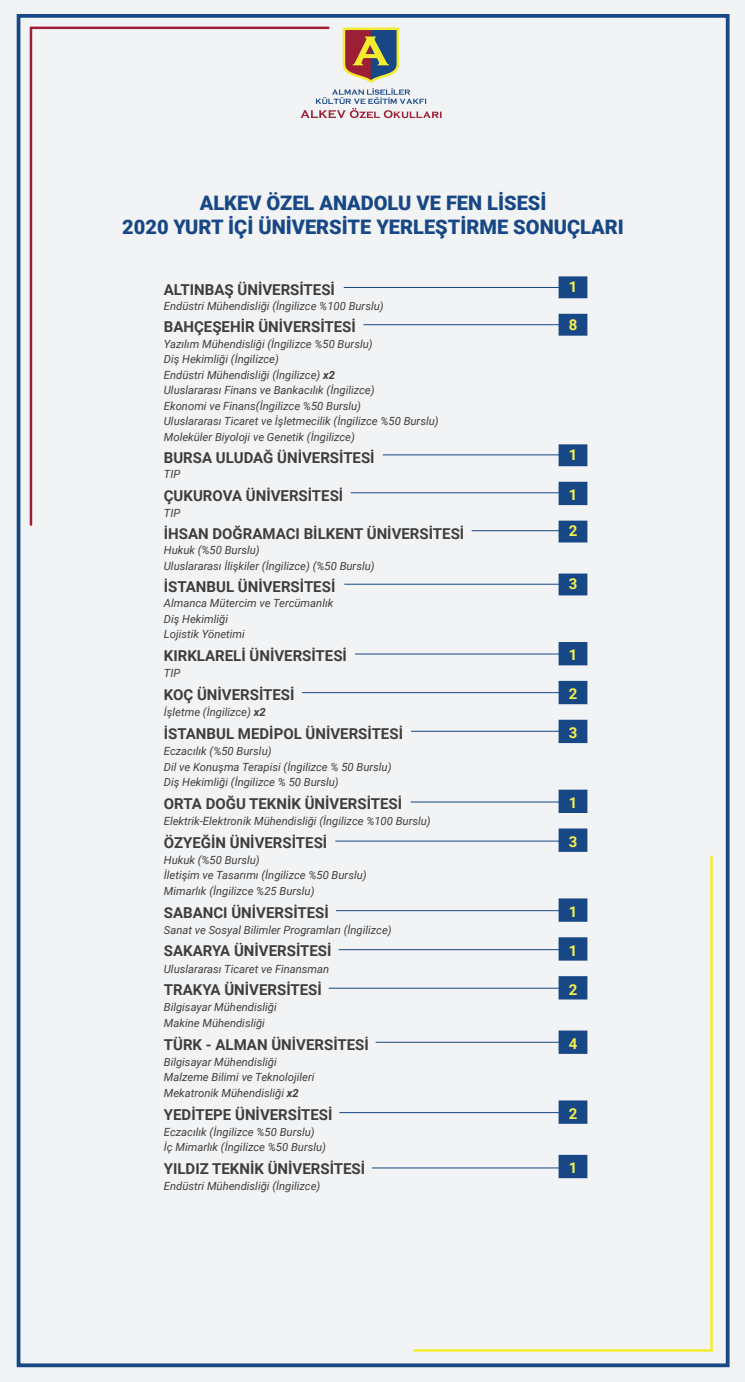
<style>
.page{position:relative;width:745px;height:1382px;background:#fff}
.page>*{position:absolute;margin:0;border:0;box-sizing:border-box;transform-origin:0 0}
.t1{font:900 20px "Roboto";color:#174785}
.t2{font:700 15px "Roboto";color:#3e3e3f}
.t3{font:700 15px "Roboto";color:#f6ef50}
.t4{font:italic 11.25px "Roboto";color:#3e3e3f}
.s1{font-weight:700}
</style>
<div class="page">
<div style="left:0;top:0;width:744px;height:1382px;background:#f2f3f4"></div>
<svg style="left:558px;top:276px;width:29px;height:576px"></svg>
<div style="left:17px;top:14px;width:712px;height:1353px;border:4px solid #174785"></div>
<svg style="left:29px;top:26px;width:301px;height:500px"></svg>
<svg style="left:411px;top:855px;width:302px;height:497px"></svg>
<svg style="left:300px;top:28px;width:141px;height:90px"></svg>
<hr style="left:343px;top:287px;width:217px;height:1px;background:#174785">
<hr style="left:363px;top:324px;width:197px;height:1px;background:#174785">
<hr style="left:382px;top:454px;width:178px;height:1px;background:#174785">
<hr style="left:350px;top:492px;width:210px;height:1px;background:#174785">
<hr style="left:471px;top:530px;width:89px;height:1px;background:#174785">
<hr style="left:344px;top:584px;width:216px;height:1px;background:#174785">
<hr style="left:355px;top:654px;width:205px;height:1px;background:#174785">
<hr style="left:302px;top:692px;width:258px;height:1px;background:#174785">
<hr style="left:411px;top:731px;width:149px;height:1px;background:#174785">
<hr style="left:410px;top:801px;width:150px;height:1px;background:#174785">
<hr style="left:335px;top:841px;width:225px;height:1px;background:#174785">
<hr style="left:336px;top:910px;width:224px;height:1px;background:#174785">
<hr style="left:338px;top:949px;width:222px;height:1px;background:#174785">
<hr style="left:328px;top:988px;width:232px;height:1px;background:#174785">
<hr style="left:375px;top:1042px;width:185px;height:1px;background:#174785">
<hr style="left:339px;top:1112px;width:221px;height:1px;background:#174785">
<hr style="left:371px;top:1167px;width:189px;height:1px;background:#174785">
<p class="t1" style="left:200px;top:189px;width:348px">ALKEV ÖZEL ANADOLU VE FEN LİSESİ</p>
<p class="t1" style="left:122px;top:213px;width:503px">2020 YURT İÇİ ÜNİVERSİTE YERLEŞTİRME SONUÇLARI</p>
<p class="t2" style="left:164px;top:279px;width:172px">ALTINBAŞ ÜNİVERSİTESİ</p>
<p class="t3" style="left:568px;top:276px;width:10px">1</p>
<p class="t4" style="left:164px;top:298px;width:221px">Endüstri Mühendisliği (İngilizce %100 Burslu)</p>
<p class="t2" style="left:164px;top:316px;width:193px">BAHÇEŞEHİR ÜNİVERSİTESİ</p>
<p class="t3" style="left:568px;top:314px;width:10px">8</p>
<p class="t4" style="left:164px;top:336px;width:210px">Yazılım Mühendisliği (İngilizce %50 Burslu)</p>
<p class="t4" style="left:164px;top:351px;width:116px">Diş Hekimliği (İngilizce)</p>
<p class="t4" style="left:164px;top:367px;width:173px">Endüstri Mühendisliği (İngilizce) <span class="s1">x2</span></p>
<p class="t4" style="left:164px;top:382px;width:212px">Uluslararası Finans ve Bankacılık (İngilizce)</p>
<p class="t4" style="left:164px;top:398px;width:199px">Ekonomi ve Finans(İngilizce %50 Burslu)</p>
<p class="t4" style="left:164px;top:413px;width:276px">Uluslararası Ticaret ve İşletmecilik (İngilizce %50 Burslu)</p>
<p class="t4" style="left:164px;top:429px;width:192px">Moleküler Biyoloji ve Genetik (İngilizce)</p>
<p class="t2" style="left:164px;top:447px;width:212px">BURSA ULUDAĞ ÜNİVERSİTESİ</p>
<p class="t3" style="left:568px;top:444px;width:10px">1</p>
<p class="t4" style="left:164px;top:466px;width:18px">TIP</p>
<p class="t2" style="left:164px;top:485px;width:181px">ÇUKUROVA ÜNİVERSİTESİ</p>
<p class="t3" style="left:568px;top:484px;width:10px">1</p>
<p class="t4" style="left:164px;top:505px;width:18px">TIP</p>
<p class="t2" style="left:164px;top:523px;width:302px">İHSAN DOĞRAMACI BİLKENT ÜNİVERSİTESİ</p>
<p class="t3" style="left:568px;top:521px;width:10px">2</p>
<p class="t4" style="left:164px;top:543px;width:97px">Hukuk (%50 Burslu)</p>
<p class="t4" style="left:164px;top:558px;width:212px">Uluslararası İlişkiler (İngilizce) (%50 Burslu)</p>
<p class="t2" style="left:164px;top:576px;width:173px">İSTANBUL ÜNİVERSİTESİ</p>
<p class="t3" style="left:568px;top:574px;width:10px">3</p>
<p class="t4" style="left:164px;top:595px;width:171px">Almanca Mütercim ve Tercümanlık</p>
<p class="t4" style="left:164px;top:611px;width:66px">Diş Hekimliği</p>
<p class="t4" style="left:164px;top:627px;width:82px">Lojistik Yönetimi</p>
<p class="t2" style="left:164px;top:645px;width:184px">KIRKLARELİ ÜNİVERSİTESİ</p>
<p class="t3" style="left:568px;top:644px;width:10px">1</p>
<p class="t4" style="left:164px;top:665px;width:18px">TIP</p>
<p class="t2" style="left:164px;top:684px;width:132px">KOÇ ÜNİVERSİTESİ</p>
<p class="t3" style="left:568px;top:683px;width:10px">2</p>
<p class="t4" style="left:164px;top:704px;width:103px">İşletme (İngilizce) <span class="s1">x2</span></p>
<p class="t2" style="left:164px;top:723px;width:240px">İSTANBUL MEDİPOL ÜNİVERSİTESİ</p>
<p class="t3" style="left:568px;top:722px;width:10px">3</p>
<p class="t4" style="left:164px;top:743px;width:109px">Eczacılık (%50 Burslu)</p>
<p class="t4" style="left:164px;top:759px;width:229px">Dil ve Konuşma Terapisi (İngilizce % 50 Burslu)</p>
<p class="t4" style="left:164px;top:774px;width:176px">Diş Hekimliği (İngilizce % 50 Burslu)</p>
<p class="t2" style="left:164px;top:793px;width:240px">ORTA DOĞU TEKNİK ÜNİVERSİTESİ</p>
<p class="t3" style="left:568px;top:792px;width:10px">1</p>
<p class="t4" style="left:164px;top:813px;width:268px">Elektrik-Elektronik Mühendisliği (İngilizce %100 Burslu)</p>
<p class="t2" style="left:164px;top:832px;width:165px">ÖZYEĞİN ÜNİVERSİTESİ</p>
<p class="t3" style="left:568px;top:831px;width:10px">3</p>
<p class="t4" style="left:164px;top:852px;width:97px">Hukuk (%50 Burslu)</p>
<p class="t4" style="left:164px;top:867px;width:204px">İletişim ve Tasarımı (İngilizce %50 Burslu)</p>
<p class="t4" style="left:164px;top:883px;width:152px">Mimarlık (İngilizce %25 Burslu)</p>
<p class="t2" style="left:164px;top:902px;width:166px">SABANCI ÜNİVERSİTESİ</p>
<p class="t3" style="left:568px;top:901px;width:10px">1</p>
<p class="t4" style="left:164px;top:922px;width:229px">Sanat ve Sosyal Bilimler Programları (İngilizce)</p>
<p class="t2" style="left:164px;top:940px;width:169px">SAKARYA ÜNİVERSİTESİ</p>
<p class="t3" style="left:568px;top:940px;width:10px">1</p>
<p class="t4" style="left:164px;top:961px;width:167px">Uluslararası Ticaret ve Finansman</p>
<p class="t2" style="left:164px;top:979px;width:159px">TRAKYA ÜNİVERSİTESİ</p>
<p class="t3" style="left:568px;top:979px;width:10px">2</p>
<p class="t4" style="left:164px;top:1000px;width:114px">Bilgisayar Mühendisliği</p>
<p class="t4" style="left:164px;top:1015px;width:103px">Makine Mühendisliği</p>
<p class="t2" style="left:164px;top:1034px;width:206px">TÜRK - ALMAN ÜNİVERSİTESİ</p>
<p class="t3" style="left:568px;top:1033px;width:10px">4</p>
<p class="t4" style="left:164px;top:1054px;width:114px">Bilgisayar Mühendisliği</p>
<p class="t4" style="left:164px;top:1069px;width:152px">Malzeme Bilimi ve Teknolojileri</p>
<p class="t4" style="left:164px;top:1085px;width:136px">Mekatronik Mühendisliği <span class="s1">x2</span></p>
<p class="t2" style="left:164px;top:1104px;width:170px">YEDİTEPE ÜNİVERSİTESİ</p>
<p class="t3" style="left:568px;top:1103px;width:10px">2</p>
<p class="t4" style="left:164px;top:1124px;width:152px">Eczacılık (İngilizce %50 Burslu)</p>
<p class="t4" style="left:164px;top:1139px;width:164px">İç Mimarlık (İngilizce %50 Burslu)</p>
<p class="t2" style="left:164px;top:1158px;width:203px">YILDIZ TEKNİK ÜNİVERSİTESİ</p>
<p class="t3" style="left:568px;top:1157px;width:10px">1</p>
<p class="t4" style="left:164px;top:1178px;width:158px">Endüstri Mühendisliği (İngilizce)</p>
</div>
